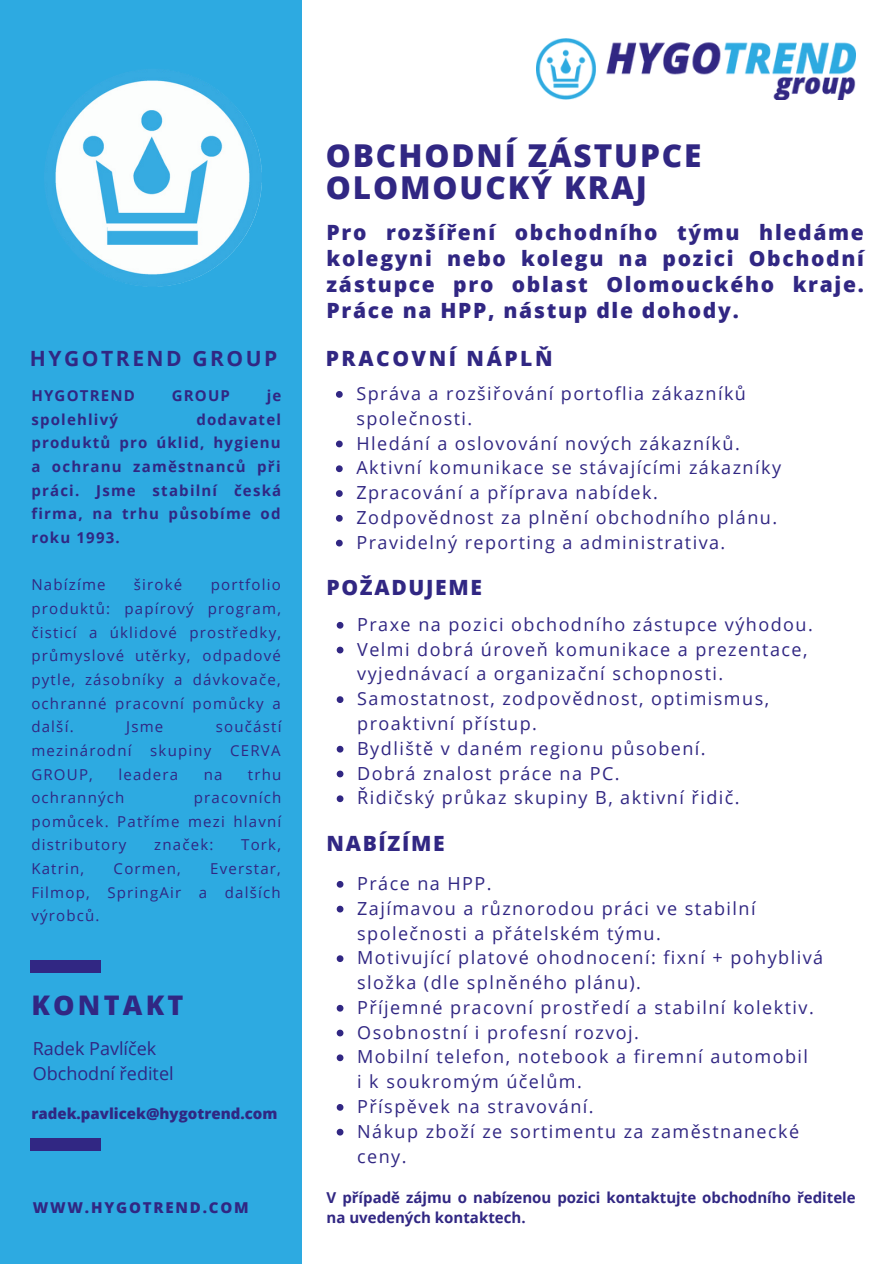
<style>
.page{position:relative;width:894px;height:1264px;background:#fff}
.page>*{position:absolute;margin:0;border:0;box-sizing:border-box;transform-origin:0 0}
.t1{font:800 31.5px/32.7px "Open Sans";letter-spacing:.06em;color:#312783}
.t2{font:800 27px "Open Sans";letter-spacing:.12em;color:#312783}
.t3{font:800 21px/26px "Open Sans";letter-spacing:.08em;color:#312783;text-align:justify}
.t4{font:700 21px "Open Sans";letter-spacing:.12em;color:#312783}
.t5{font:800 21px "Open Sans";letter-spacing:.12em;color:#312783}
.t6{font:18px/24.8px "Open Sans";letter-spacing:.08em;color:#312783}
.t7{font:18px/24.8px "Open Sans";color:#312783}
.t8{font:15px/23.7px "Open Sans";letter-spacing:.08em;color:#312783;text-align:justify}
.t9{font:700 15px/23.7px "Open Sans";color:#312783;text-align:justify}
.t10{font:800 15px "Open Sans";color:#312783}
.t11{font:700 15px "Open Sans";letter-spacing:.08em;color:#312783}
.t12{font:800 15px "Open Sans";letter-spacing:.12em;color:#312783}
</style>
<div class="page">
<div style="left:0;top:0;width:302px;height:1263px;background:#2daae1"></div>
<div style="left:30px;top:960px;width:71px;height:12px;background:#312783"></div>
<img style="left:536px;top:38px;width:319px;height:61px">
<img style="left:44px;top:69px;width:218px;height:218px;border-radius:50%">
<svg style="left:336px;top:391px;width:6px;height:7px"></svg>
<svg style="left:336px;top:440px;width:6px;height:7px"></svg>
<svg style="left:336px;top:465px;width:6px;height:7px"></svg>
<svg style="left:336px;top:490px;width:6px;height:7px"></svg>
<svg style="left:336px;top:515px;width:6px;height:6px"></svg>
<svg style="left:336px;top:539px;width:6px;height:7px"></svg>
<svg style="left:336px;top:622px;width:7px;height:6px"></svg>
<svg style="left:336px;top:646px;width:7px;height:7px"></svg>
<svg style="left:336px;top:696px;width:7px;height:7px"></svg>
<svg style="left:336px;top:745px;width:7px;height:7px"></svg>
<svg style="left:336px;top:770px;width:7px;height:7px"></svg>
<svg style="left:336px;top:795px;width:7px;height:7px"></svg>
<svg style="left:336px;top:881px;width:7px;height:6px"></svg>
<svg style="left:336px;top:905px;width:7px;height:7px"></svg>
<svg style="left:336px;top:955px;width:7px;height:7px"></svg>
<svg style="left:336px;top:1004px;width:7px;height:7px"></svg>
<svg style="left:336px;top:1029px;width:7px;height:7px"></svg>
<svg style="left:336px;top:1054px;width:7px;height:7px"></svg>
<svg style="left:336px;top:1104px;width:7px;height:6px"></svg>
<svg style="left:336px;top:1128px;width:7px;height:7px"></svg>
<div style="left:30px;top:1138px;width:71px;height:12px;background:#312783"></div>
<p class="t4" style="left:30px;top:343px;width:249px">HYGOTREND GROUP</p>
<p class="t11" style="left:31px;top:385px;width:105px">HYGOTREND</p>
<p class="t9" style="left:172px;top:383px;width:60px">GROUP</p>
<p class="t9" style="left:267px;top:383px;width:16px">je</p>
<p class="t11" style="left:31px;top:408px;width:88px">spolehlivý</p>
<p class="t9" style="left:31px;top:407px;width:251px;text-indent:165px">dodavatel produktů pro úklid, hygienu a ochranu zaměstnanců při práci. Jsme stabilní česká firma, na trhu působíme od roku 1993.</p>
<p class="t8" style="left:31px;top:572px;width:76px">Nabízíme</p>
<p class="t8" style="left:134px;top:572px;width:50px">široké</p>
<p class="t8" style="left:31px;top:572px;width:251px;text-indent:179px">portfolio produktů: papírový program, čisticí a úklidové prostředky, průmyslové utěrky, odpadové pytle, zásobníky a dávkovače, ochranné pracovní pomůcky a další.</p>
<p class="t8" style="left:31px;top:714px;width:251px;text-indent:184px">součástí mezinárodní skupiny CERVA GROUP,</p>
<p class="t8" style="left:126px;top:714px;width:39px">Jsme</p>
<p class="t8" style="left:118px;top:761px;width:61px">leadera</p>
<p class="t8" style="left:204px;top:761px;width:20px">na</p>
<p class="t8" style="left:248px;top:761px;width:35px">trhu</p>
<p class="t8" style="left:31px;top:785px;width:95px">ochranných</p>
<p class="t8" style="left:31px;top:785px;width:251px;text-indent:162px">pracovních pomůcek. Patříme mezi hlavní distributory</p>
<p class="t8" style="left:154px;top:832px;width:61px">značek:</p>
<p class="t8" style="left:241px;top:832px;width:41px">Tork,</p>
<p class="t8" style="left:31px;top:856px;width:54px">Katrin,</p>
<p class="t8" style="left:114px;top:856px;width:69px">Cormen,</p>
<p class="t8" style="left:31px;top:856px;width:251px;text-indent:179px">Everstar, Filmop, SpringAir a dalších výrobců.</p>
<h2 class="t2" style="left:31px;top:986px;width:154px">KONTAKT</h2>
<p class="t7" style="left:33px;top:1035px;width:142px">Radek Pavlíček<br>Obchodní ředitel</p>
<p class="t10" style="left:31px;top:1102px;width:247px">radek.pavlicek@hygotrend.com</p>
<p class="t12" style="left:33px;top:1197px;width:217px">WWW.HYGOTREND.COM</p>
<h1 class="t1" style="left:326px;top:138px;width:377px">OBCHODNÍ ZÁSTUPCE<br>OLOMOUCKÝ KRAJ</h1>
<p class="t3" style="left:326px;top:219px;width:539px">Pro rozšíření obchodního týmu hledáme kolegyni nebo kolegu na pozici Obchodní zástupce pro oblast Olomouckého kraje.<br>Práce na HPP, nástup dle dohody.</p>
<p class="t5" style="left:326px;top:343px;width:228px">PRACOVNÍ NÁPLŇ</p>
<p class="t6" style="left:356px;top:380px;width:426px">Správa a rozšiřování portoflia zákazníků společnosti.<br>Hledání a oslovování nových zákazníků.<br>Aktivní komunikace se stávajícími zákazníky Zpracování a příprava nabídek.<br>Zodpovědnost za plnění obchodního plánu.<br>Pravidelný reporting a administrativa.</p>
<p class="t3" style="left:326px;top:574px;width:157px">POŽADUJEME</p>
<p class="t6" style="left:357px;top:611px;width:457px">Praxe na pozici obchodního zástupce výhodou.<br>Velmi dobrá úroveň komunikace a prezentace, vyjednávací a organizační schopnosti.<br>Samostatnost, zodpovědnost, optimismus, proaktivní přístup.<br>Bydliště v daném regionu působení.<br>Dobrá znalost práce na PC.<br>Řidičský průkaz skupiny B, aktivní řidič.</p>
<p class="t3" style="left:326px;top:829px;width:120px">NABÍZÍME</p>
<p class="t6" style="left:357px;top:870px;width:467px">Práce na HPP.<br>Zajímavou a různorodou práci ve stabilní společnosti a přátelském týmu.<br>Motivující platové ohodnocení: fixní + pohyblivá složka (dle splněného plánu).<br>Příjemné pracovní prostředí a stabilní kolektiv.<br>Osobnostní i profesní rozvoj.<br>Mobilní telefon, notebook a firemní automobil</p>
<p class="t6" style="left:357px;top:1093px;width:443px">Příspěvek na stravování.<br>Nákup zboží ze sortimentu za zaměstnanecké ceny.</p>
<p class="t6" style="left:357px;top:1068px;width:226px">i k soukromým účelům.</p>
<p class="t9" style="left:326px;top:1187px;width:530px;line-height:20.2px">V případě zájmu o nabízenou pozici kontaktujte obchodního ředitele na uvedených kontaktech.</p>
</div>
